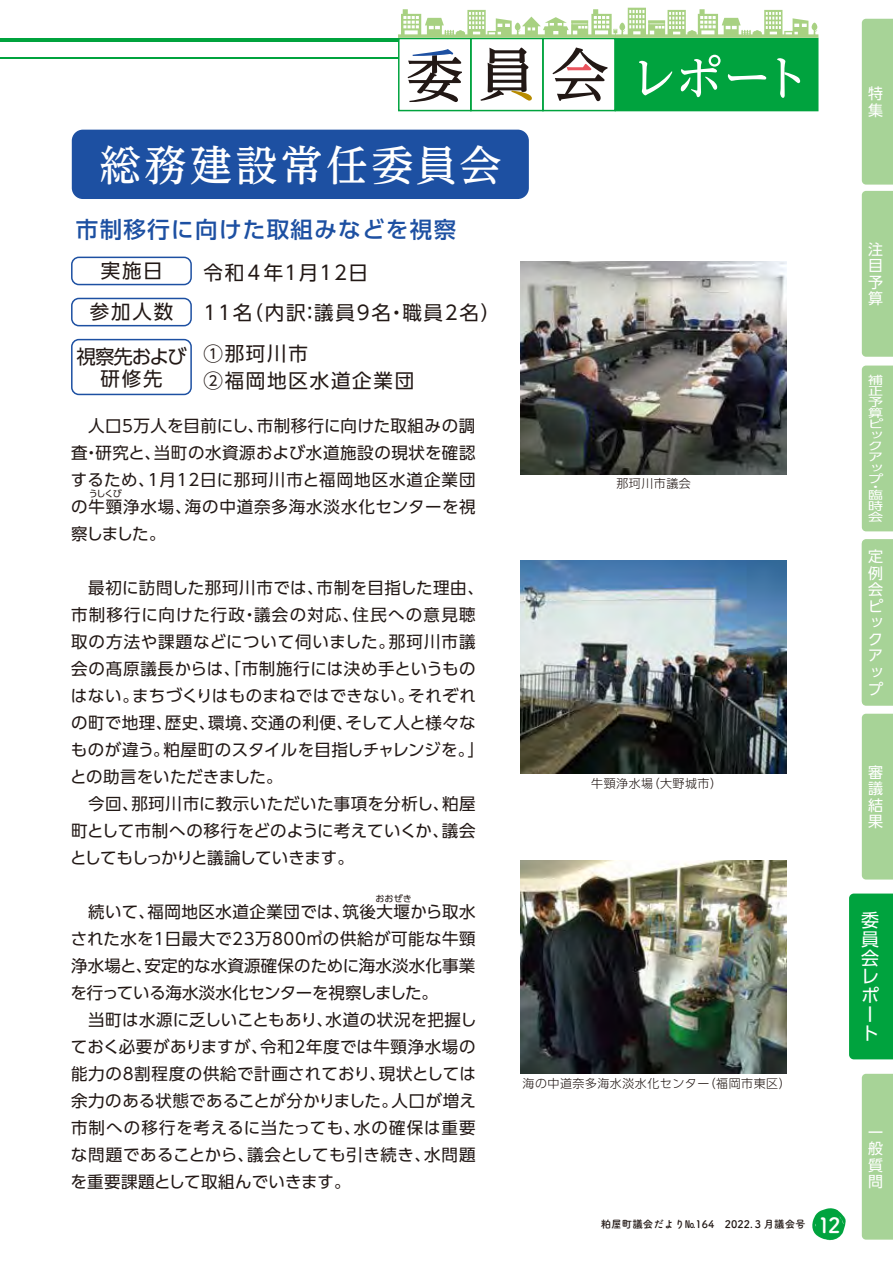
<style>
.page{position:relative;width:893px;height:1263px;background:#fff}
.page>*{position:absolute;margin:0;border:0;box-sizing:border-box;transform-origin:0 0}
.t1{font:500 42px "UD Reimin Pr 6";letter-spacing:.08em;color:#fff}
.t2{font:500 22.5px "UD Shin Go Pr 6";letter-spacing:.06em;color:#1d50a2}
.t3{font:19.5px/40.5px "UD Shin Go Pro";letter-spacing:.09em;color:#221815}
.t4{font:19.5px/22.5px "UD Shin Go Pro";letter-spacing:-.05em;color:#221815;text-align:center}
.t5{font:18px/18.8px "UD Shin Go Pr 6";color:#fff}
.t6{font:16.5px/27px "UD Shin Go Pro";letter-spacing:.025em;color:#221815}
.t7{font:15px/16.5px "UD Shin Go Pr 6";color:#fff;text-align:justify}
.t8{font:300 12px "UD Shin Go Pr 6";letter-spacing:.04em;color:#221815}
.t9{font:10.95px/10.9px "UD Shin Go Pr 6";color:#fff;scale:1.37 1}
.t10{font:10.5px "Tsuku A Rd Gothic Std B";color:#221815}
.t11{font:9px "UD Shin Go Pro";letter-spacing:-.035em;color:#221815}
.s1{font-size:21px;color:#fff}
</style>
<div class="page">
<hr style="left:0;top:38px;width:399px;height:4px;background:#00a33e">
<hr style="left:0;top:57px;width:399px;height:1px;background:#00a33e">
<svg style="left:812px;top:1208px;width:34px;height:33px"></svg>
<div style="left:862px;top:191px;width:31px;height:166px;background:#a7d397"></div>
<div style="left:862px;top:539px;width:31px;height:167px;background:#a7d397"></div>
<div style="left:862px;top:366px;width:31px;height:165px;background:#a7d397"></div>
<div style="left:862px;top:714px;width:31px;height:165px;background:#a7d397"></div>
<div style="left:849px;top:893px;width:44px;height:166px;background:#00a33e"></div>
<div style="left:862px;top:19px;width:31px;height:166px;background:#a7d397"></div>
<div style="left:862px;top:1074px;width:31px;height:165px;background:#a7d397"></div>
<div style="left:72px;top:130px;width:457px;height:69px;background:#1d50a2;border-radius:11px"></div>
<div style="left:615px;top:38px;width:203px;height:73px;background:#00a33e"></div>
<svg style="left:408px;top:49px;width:54px;height:53px"></svg>
<svg style="left:639px;top:61px;width:33px;height:34px"></svg>
<svg style="left:728px;top:74px;width:38px;height:7px"></svg>
<svg style="left:480px;top:48px;width:52px;height:53px"></svg>
<svg style="left:552px;top:47px;width:55px;height:54px"></svg>
<svg style="left:681px;top:55px;width:39px;height:42px"></svg>
<svg style="left:777px;top:58px;width:23px;height:40px"></svg>
<div style="left:398px;top:38px;width:74px;height:73px;border:2px solid #00a33e"></div>
<div style="left:470px;top:38px;width:74px;height:73px;border:2px solid #00a33e"></div>
<div style="left:542px;top:38px;width:74px;height:73px;border:2px solid #00a33e"></div>
<svg style="left:398px;top:8px;width:420px;height:30px"></svg>
<img style="left:520px;top:261px;width:266px;height:213px">
<img style="left:520px;top:560px;width:266px;height:214px">
<img style="left:520px;top:860px;width:266px;height:213px">
<div style="left:71px;top:257px;width:121px;height:28px;border:2px solid #1d50a2;border-radius:7px"></div>
<div style="left:71px;top:298px;width:121px;height:28px;border:2px solid #1d50a2;border-radius:7px"></div>
<div style="left:71px;top:339px;width:121px;height:56px;border:2px solid #1d50a2;border-radius:7px"></div>
<h1 class="t1" style="left:99px;top:131px;width:404px">総務建設常任委員会</h1>
<h2 class="t2" style="left:76px;top:211px;width:382px">市制移行に向けた取組みなどを視察</h2>
<p class="t3" style="left:90px;top:249px;width:85px;line-height:41.1px;text-align:center">実施日参加人数</p>
<p class="t4" style="left:76px;top:345px;width:112px">視察先および研修先</p>
<p class="t3" style="left:203px;top:252px;width:298px">令和４年１月12日<br>11名（内訳：議員9名・職員2名）<br>①那珂川市</p>
<p class="t3" style="left:203px;top:360px;width:212px">②福岡地区水道企業団</p>
<p class="t6" style="left:71px;top:412px;width:406px;text-align:justify">　人口5万人を目前にし、市制移行に向けた取組みの調査・研究と、当町の水資源および水道施設の現状を確認するため、1月12日に那珂川市と福岡地区水道企業団の牛頸浄水場、海の中道奈多海水淡水化センターを視察しました。</p>
<p class="t6" style="left:70px;top:574px;width:416px">　最初に訪問した那珂川市では、市制を目指した理由、市制移行に向けた行政・議会の対応、住民への意見聴取の方法や課題などについて伺いました。那珂川市議会の髙原議長からは、「市制施行には決め手というものはない。まちづくりはものまねではできない。それぞれの町で地理、歴史、環境、交通の利便、そして人と様々なものが違う。粕屋町のスタイルを目指しチャレンジを。」との助言をいただきました。<br>　今回、那珂川市に教示いただいた事項を分析し、粕屋町として市制への移行をどのように考えていくか、議会としてもしっかりと議論していきます。</p>
<p class="t6" style="left:71px;top:898px;width:407px">　続いて、福岡地区水道企業団では、筑後大堰から取水された水を1日最大で23万800㎥の供給が可能な牛頸浄水場と、安定的な水資源確保のために海水淡水化事業を行っている海水淡水化センターを視察しました。<br>　当町は水源に乏しいこともあり、水道の状況を把握しておく必要がありますが、令和2年度では牛頸浄水場の能力の8割程度の供給で計画されており、現状としては余力のある状態であることが分かりました。人口が増え市制への移行を考えるに当たっても、水の確保は重要な問題であることから、議会としても引き続き、水問題を重要課題として取組んでいきます。</p>
<p class="t11" style="left:89px;top:487px;width:34px">うしくび</p>
<p class="t11" style="left:375px;top:891px;width:38px">おおぜき</p>
<p class="t7" style="left:868px;top:85px;width:16px">特集</p>
<p class="t8" style="left:616px;top:474px;width:76px">那珂川市議会</p>
<p class="t8" style="left:591px;top:774px;width:132px">牛頸浄水場（大野城市）</p>
<p class="t7" style="left:868px;top:240px;width:16px">注目予算</p>
<p class="t9" style="left:868px;top:374px;width:13px">補正予算ピックアップ</p>
<p class="t9" style="left:868px;top:482px;width:12px;line-height:8.2px">・臨</p>
<p class="t9" style="left:868px;top:500px;width:12px">時会</p>
<p class="t7" style="left:868px;top:548px;width:17px;text-align:left">定例会ピックアップ</p>
<p class="t7" style="left:868px;top:763px;width:16px">審議結果</p>
<p class="t8" style="left:523px;top:1074px;width:270px">海の中道奈多海水淡水化センター（福岡市東区）</p>
<p class="t10" style="left:601px;top:1216px;width:241px">粕屋町議会だより№164　2022. 3 月議会号 <span class="s1">12</span></p>
<p class="t5" style="left:861px;top:910px;width:19px">委員会レポート</p>
<p class="t7" style="left:868px;top:1123px;width:16px">一般質問</p>
</div>
